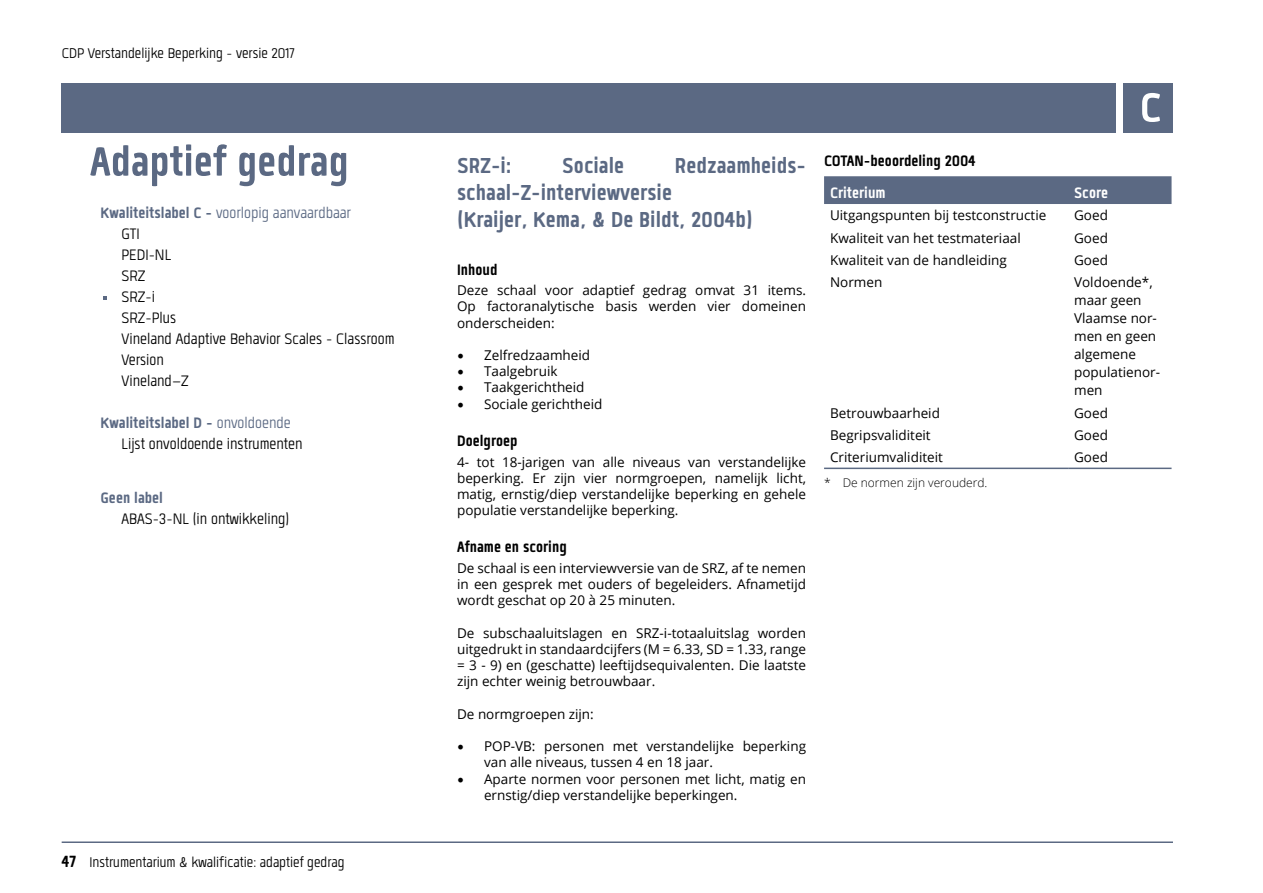
<style>
.page{position:relative;width:1263px;height:893px;background:#fff}
.page>*{position:absolute;margin:0;border:0;box-sizing:border-box;transform-origin:0 0}
.t1{font:700 57px "Quan Slim";color:#5b6983}
.t2{font:700 57px "Quan Slim";color:#fff}
.t3{font:700 30px/27px "Quan Slim";color:#5b6983}
.t4{font:21px/21px "Quan Slim";color:#000}
.t5{font:700 21px "Quan Slim";color:#000}
.t6{font:700 21px "Quan Slim";color:#fff}
.t7{font:700 21px "Quan Slim";color:#5b6983}
.t8{font:19.5px "Quan Slim";color:#000}
.t9{font:13.5px/16.2px "Open Sans";color:#000;text-align:justify}
.t10{font:300 12px "Open Sans";color:#000}
.s1{font-weight:700;color:#5b6983}
.s2{color:#5b6983}
.s3{font-weight:700;font-size:22.5px}
.s4{font-family:"Minion Pro";font-size:18px}
</style>
<div class="page">
<div style="left:62px;top:83px;width:1054px;height:50px;background:#5b6983"></div>
<div style="left:1123px;top:83px;width:50px;height:50px;background:#5b6983"></div>
<hr style="left:62px;top:841px;width:1111px;height:2px;background:#5b6983">
<div style="left:824px;top:176px;width:347px;height:28px;background:#5b6983"></div>
<hr style="left:824px;top:468px;width:244px;height:1px;background:#5b6983">
<hr style="left:1068px;top:468px;width:103px;height:1px;background:#5b6983">
<h3 class="t8" style="left:62px;top:44px;width:234px">CDP Verstandelijke Beperking - versie 2017</h3>
<h1 class="t1" style="left:90px;top:134px;width:260px">Adaptief gedrag</h1>
<h3 class="t4" style="left:122px;top:202px;width:274px;text-indent:-21px"><span class="s1">Kwaliteitslabel C -</span> <span class="s2">voorlopig aanvaardbaar<br></span>GTI<br>PEDI-NL<br>SRZ<br>SRZ-i<br>SRZ-Plus<br>Vineland Adaptive Behavior Scales - Classroom<br>Version<br>Vineland–Z</h3>
<h3 class="t4" style="left:122px;top:412px;width:183px;text-indent:-21px"><span class="s1">Kwaliteitslabel D -</span> <span class="s2">onvoldoende<br></span>Lijst onvoldoende instrumenten</h3>
<h3 class="t7" style="left:100px;top:487px;width:64px">Geen label</h3>
<h3 class="t4" style="left:122px;top:508px;width:169px">ABAS-3-NL (in ontwikkeling)</h3>
<h3 class="t8" style="left:62px;top:853px;width:284px"><span class="s3">47</span> Instrumentarium &amp; kwalificatie: adaptief gedrag</h3>
<h2 class="t3" style="left:457px;top:151px;width:56px">SRZ-i:</h2>
<h2 class="t3" style="left:562px;top:151px;width:63px">Sociale</h2>
<h2 class="t3" style="left:675px;top:151px;width:133px">Redzaamheids-</h2>
<h2 class="t3" style="left:457px;top:178px;width:297px">schaal-Z-interviewversie<br>(Kraijer, Kema, &amp; De Bildt, 2004b)</h2>
<h3 class="t5" style="left:457px;top:259px;width:42px">Inhoud</h3>
<p class="t9" style="left:457px;top:282px;width:350px">Deze schaal voor adaptief gedrag omvat 31 items.<br>Op factoranalytische basis werden vier domeinen onderscheiden:</p>
<p class="t9" style="left:457px;top:347px;width:135px"><span class="s4">•</span> Zelfredzaamheid</p>
<p class="t9" style="left:457px;top:363px;width:102px"><span class="s4">•</span> Taalgebruik</p>
<p class="t9" style="left:457px;top:379px;width:129px"><span class="s4">•</span> Taakgerichtheid</p>
<p class="t9" style="left:457px;top:395px;width:147px"><span class="s4">•</span> Sociale gerichtheid</p>
<h3 class="t5" style="left:457px;top:430px;width:62px">Doelgroep</h3>
<p class="t9" style="left:457px;top:453px;width:350px">4- tot 18-jarigen van alle niveaus van verstandelijke beperking. Er zijn vier normgroepen, namelijk licht, matig, ernstig/diep verstandelijke beperking en gehele populatie verstandelijke beperking.</p>
<h3 class="t5" style="left:457px;top:537px;width:111px">Afname en scoring</h3>
<p class="t9" style="left:457px;top:560px;width:350px">De schaal is een interviewversie van de SRZ, af te nemen in een gesprek met ouders of begeleiders. Afnametijd wordt geschat op 20 à 25 minuten.</p>
<p class="t9" style="left:457px;top:624px;width:350px">De subschaaluitslagen en SRZ-i-totaaluitslag worden uitgedrukt in standaardcijfers (M = 6.33, SD = 1.33, range = 3 - 9) en (geschatte) leeftijdsequivalenten. Die laatste zijn echter weinig betrouwbaar.</p>
<p class="t9" style="left:457px;top:705px;width:138px">De normgroepen zijn:</p>
<p class="t9" style="left:484px;top:738px;width:323px;text-indent:-27px"><span class="s4">•</span> POP-VB: personen met verstandelijke beperking van alle niveaus, tussen 4 en 18 jaar.</p>
<p class="t9" style="left:484px;top:770px;width:323px;text-indent:-27px"><span class="s4">•</span> Aparte normen voor personen met licht, matig en ernstig/diep verstandelijke beperkingen.</p>
<h1 class="t2" style="left:1139px;top:80px;width:23px">C</h1>
<h3 class="t5" style="left:824px;top:150px;width:153px">COTAN-beoordeling 2004</h3>
<h3 class="t6" style="left:830px;top:183px;width:57px">Criterium</h3>
<h3 class="t6" style="left:1074px;top:183px;width:35px">Score</h3>
<p class="t9" style="left:830px;top:207px;width:218px">Uitgangspunten bij testconstructie</p>
<p class="t9" style="left:1074px;top:207px;width:35px">Goed</p>
<p class="t9" style="left:830px;top:229px;width:192px">Kwaliteit van het testmateriaal</p>
<p class="t9" style="left:1074px;top:229px;width:35px">Goed</p>
<p class="t9" style="left:830px;top:252px;width:178px">Kwaliteit van de handleiding</p>
<p class="t9" style="left:1074px;top:252px;width:35px">Goed</p>
<p class="t9" style="left:830px;top:274px;width:54px">Normen</p>
<p class="t9" style="left:1074px;top:273px;width:87px;line-height:18px;text-align:left">Voldoende*, maar geen<br>Vlaamse nor&shy;men en geen algemene populatienor&shy;men</p>
<p class="t9" style="left:830px;top:404px;width:111px">Betrouwbaarheid</p>
<p class="t9" style="left:1074px;top:404px;width:35px">Goed</p>
<p class="t9" style="left:830px;top:427px;width:102px">Begripsvaliditeit</p>
<p class="t9" style="left:1074px;top:427px;width:35px">Goed</p>
<p class="t9" style="left:830px;top:449px;width:114px">Criteriumvaliditeit</p>
<p class="t9" style="left:1074px;top:449px;width:35px">Goed</p>
<p class="t10" style="left:824px;top:474px;width:165px">* De normen zijn verouderd.</p>
</div>
